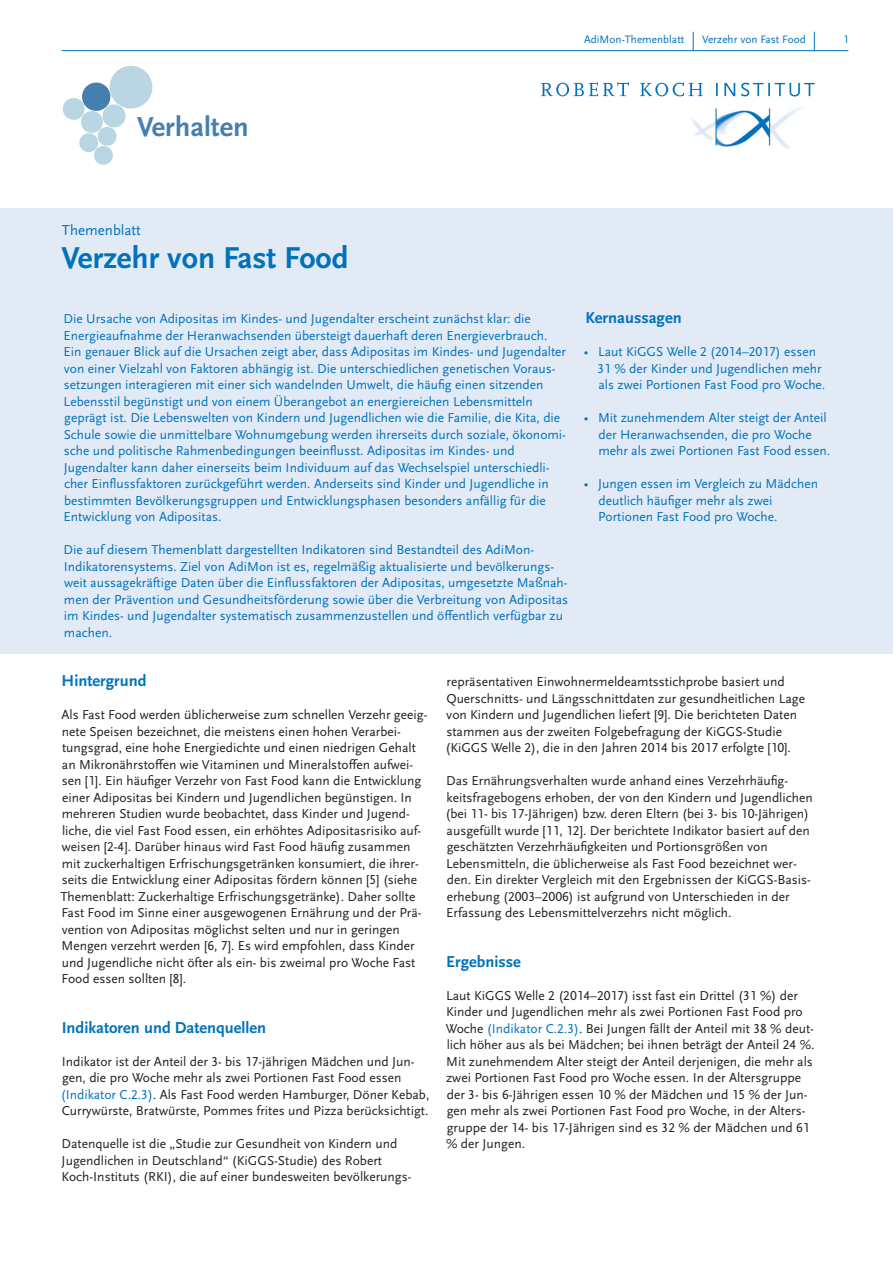
<style>
.page{position:relative;width:893px;height:1263px;background:#fff}
.page>*{position:absolute;margin:0;border:0;box-sizing:border-box;transform-origin:0 0}
.B_Überschrift_00_Hau{font:700 31.5px "Scala Sans Pro";color:#0072bc}
.t1{font:700 28.5px "Scala Sans Pro";color:#457fb0}
.B_Überschrift_02_Tex{font:700 16.5px "Scala Sans Pro";color:#0072bc}
.B_Überschrift_01_Tex{font:700 16.5px "Scala Sans Pro";color:#0072bc}
.A_Flagline__Themenbl{font:15px "Scala Sans Pro";color:#0072bc}
.E_Text_mit_Zeilenabs{font:13.5px/16.5px "Scala Sans Pro";color:#231f20}
.C_Einleitung{font:13.5px/16.5px "Scala Sans Pro";color:#0072bc}
.Pagina__Musterseite{font:11.25px "Scala Sans Pro";color:#0072bc}
.s1{color:#0072bc}
</style>
<div class="page">
<svg style="left:814px;top:32px;width:1px;height:18px"></svg>
<hr style="left:62px;top:50px;width:786px;height:1px;background:#0072bc">
<svg style="left:693px;top:32px;width:1px;height:19px"></svg>
<svg style="left:541px;top:82px;width:274px;height:14px"></svg>
<img style="left:691px;top:107px;width:110px;height:42px">
<svg style="left:63px;top:66px;width:90px;height:99px"></svg>
<div style="left:0;top:208px;width:893px;height:445px;background:#e2eaf6"></div>
<h2 class="t1" style="left:137px;top:110px;width:113px">Verhalten</h2>
<p class="Pagina__Musterseite" style="left:584px;top:33px;width:102px">AdiMon-Themenblatt</p>
<p class="Pagina__Musterseite" style="left:702px;top:33px;width:105px">Verzehr von Fast Food</p>
<p class="Pagina__Musterseite" style="left:844px;top:32px;width:6px">1</p>
<p class="A_Flagline__Themenbl" style="left:62px;top:221px;width:80px">Themenblatt</p>
<p class="B_Überschrift_00_Hau" style="left:61px;top:239px;width:289px">Verzehr von Fast Food</p>
<p class="C_Einleitung" style="left:64px;top:310px;width:504px">Die Ursache von Adipositas im Kindes- und Jugendalter erscheint zunächst klar: die Energieaufnahme der Heranwachsenden übersteigt dauerhaft deren Energieverbrauch.<br>Ein genauer Blick auf die Ursachen zeigt aber, dass Adipositas im Kindes- und Jugendalter von einer Vielzahl von Faktoren abhängig ist. Die unterschiedlichen genetischen Voraus&shy;setzungen interagieren mit einer sich wandelnden Umwelt, die häufig einen sitzenden Lebensstil begünstigt und von einem Überangebot an energiereichen Lebensmitteln geprägt ist. Die Lebenswelten von Kindern und Jugendlichen wie die Familie, die Kita, die Schule sowie die unmittelbare Wohnumgebung werden ihrerseits durch soziale, ökonomi&shy;sche und politische Rahmenbedingungen beeinflusst. Adipositas im Kindes- und Jugendalter kann daher einerseits beim Individuum auf das Wechselspiel unterschiedli&shy;cher Einflussfaktoren zurückgeführt werden. Anderseits sind Kinder und Jugendliche in bestimmten Bevölkerungsgruppen und Entwicklungsphasen besonders anfällig für die Entwicklung von Adipositas.</p>
<p class="C_Einleitung" style="left:64px;top:541px;width:506px">Die auf diesem Themenblatt dargestellten Indikatoren sind Bestandteil des AdiMon-Indikatorensystems. Ziel von AdiMon ist es, regelmäßig aktualisierte und bevölkerungs&shy;weit aussagekräftige Daten über die Einflussfaktoren der Adipositas, umgesetzte Maßnah&shy;men der Prävention und Gesundheitsförderung sowie über die Verbreitung von Adipositas im Kindes- und Jugendalter systematisch zusammenzustellen und öffentlich verfügbar zu machen.</p>
<p class="B_Überschrift_02_Tex" style="left:585px;top:308px;width:98px">Kernaussagen</p>
<p class="C_Einleitung" style="left:597px;top:343px;width:229px;text-indent:-14px">• Laut KiGGS Welle 2 (2014–2017) essen<br>31 % der Kinder und Jugendlichen mehr als zwei Portionen Fast Food pro Woche.</p>
<p class="C_Einleitung" style="left:598px;top:409px;width:233px;text-indent:-14px">• Mit zunehmendem Alter steigt der Anteil der Heranwachsenden, die pro Woche mehr als zwei Portionen Fast Food essen.</p>
<p class="C_Einleitung" style="left:598px;top:475px;width:221px;text-indent:-14px">• Jungen essen im Vergleich zu Mädchen deutlich häufiger mehr als zwei<br>Portionen Fast Food pro Woche.</p>
<p class="B_Überschrift_01_Tex" style="left:62px;top:671px;width:86px">Hintergrund</p>
<p class="E_Text_mit_Zeilenabs" style="left:60px;top:706px;width:369px">Als Fast Food werden üblicherweise zum schnellen Verzehr geeig&shy;nete Speisen bezeichnet, die meistens einen hohen Verarbei&shy;tungsgrad, eine hohe Energiedichte und einen niedrigen Gehalt an Mikronährstoffen wie Vitaminen und Mineralstoffen aufwei&shy;sen [1]. Ein häufiger Verzehr von Fast Food kann die Entwicklung einer Adipositas bei Kindern und Jugendlichen begünstigen. In mehreren Studien wurde beobachtet, dass Kinder und Jugend&shy;liche, die viel Fast Food essen, ein erhöhtes Adipositasrisiko auf&shy;weisen [2-4]. Darüber hinaus wird Fast Food häufig zusammen mit zuckerhaltigen Erfrischungsgetränken konsumiert, die ihrer&shy;seits die Entwicklung einer Adipositas fördern können [5] (siehe Themenblatt: Zuckerhaltige Erfrischungsgetränke). Daher sollte Fast Food im Sinne einer ausgewogenen Ernährung und der Prä&shy;vention von Adipositas möglichst selten und nur in geringen Mengen verzehrt werden [6, 7]. Es wird empfohlen, dass Kinder und Jugendliche nicht öfter als ein- bis zweimal pro Woche Fast Food essen sollten [8].</p>
<p class="B_Überschrift_02_Tex" style="left:62px;top:1017px;width:206px">Indikatoren und Datenquellen</p>
<p class="E_Text_mit_Zeilenabs" style="left:61px;top:1053px;width:370px">Indikator ist der Anteil der 3- bis 17-jährigen Mädchen und Jun&shy;gen, die pro Woche mehr als zwei Portionen Fast Food essen <span class="s1">(Indikator C.2.3)</span>. Als Fast Food werden Hamburger, Döner Kebab, Currywürste, Bratwürste, Pommes frites und Pizza berücksichtigt.</p>
<p class="E_Text_mit_Zeilenabs" style="left:62px;top:1135px;width:350px">Datenquelle ist die „Studie zur Gesundheit von Kindern und<br>Jugendlichen in Deutschland“ (KiGGS-Studie) des Robert<br>Koch-Instituts (RKI), die auf einer bundesweiten bevölkerungs-</p>
<p class="E_Text_mit_Zeilenabs" style="left:445px;top:673px;width:361px">repräsentativen Einwohnermeldeamtsstichprobe basiert und Querschnitts- und Längsschnittdaten zur gesundheitlichen Lage von Kindern und Jugendlichen liefert [9]. Die berichteten Daten stammen aus der zweiten Folgebefragung der KiGGS-Studie (KiGGS Welle 2), die in den Jahren 2014 bis 2017 erfolgte [10].</p>
<p class="E_Text_mit_Zeilenabs" style="left:445px;top:772px;width:369px">Das Ernährungsverhalten wurde anhand eines Verzehrhäufig&shy;keitsfragebogens erhoben, der von den Kindern und Jugendlichen (bei 11- bis 17-Jährigen) bzw. deren Eltern (bei 3- bis 10-Jährigen) ausgefüllt wurde [11, 12]. Der berichtete Indikator basiert auf den geschätzten Verzehrhäufigkeiten und Portionsgrößen von Lebensmitteln, die üblicherweise als Fast Food bezeichnet wer&shy;den. Ein direkter Vergleich mit den Ergebnissen der KiGGS-Basis&shy;erhebung (2003–2006) ist aufgrund von Unterschieden in der Erfassung des Lebensmittelverzehrs nicht möglich.</p>
<p class="B_Überschrift_02_Tex" style="left:446px;top:951px;width:76px">Ergebnisse</p>
<p class="E_Text_mit_Zeilenabs" style="left:446px;top:987px;width:370px">Laut KiGGS Welle 2 (2014–2017) isst fast ein Drittel (31 %) der Kinder und Jugendlichen mehr als zwei Portionen Fast Food pro Woche <span class="s1">(Indikator C.2.3)</span>. Bei Jungen fällt der Anteil mit 38 % deut&shy;lich höher aus als bei Mädchen; bei ihnen beträgt der Anteil 24 %.<br>Mit zunehmendem Alter steigt der Anteil derjenigen, die mehr als zwei Portionen Fast Food pro Woche essen. In der Altersgruppe der 3- bis 6-Jährigen essen 10 % der Mädchen und 15 % der Jun&shy;gen mehr als zwei Portionen Fast Food pro Woche, in der Alters&shy;gruppe der 14- bis 17-Jährigen sind es 32 % der Mädchen und 61 % der Jungen.</p>
</div>
